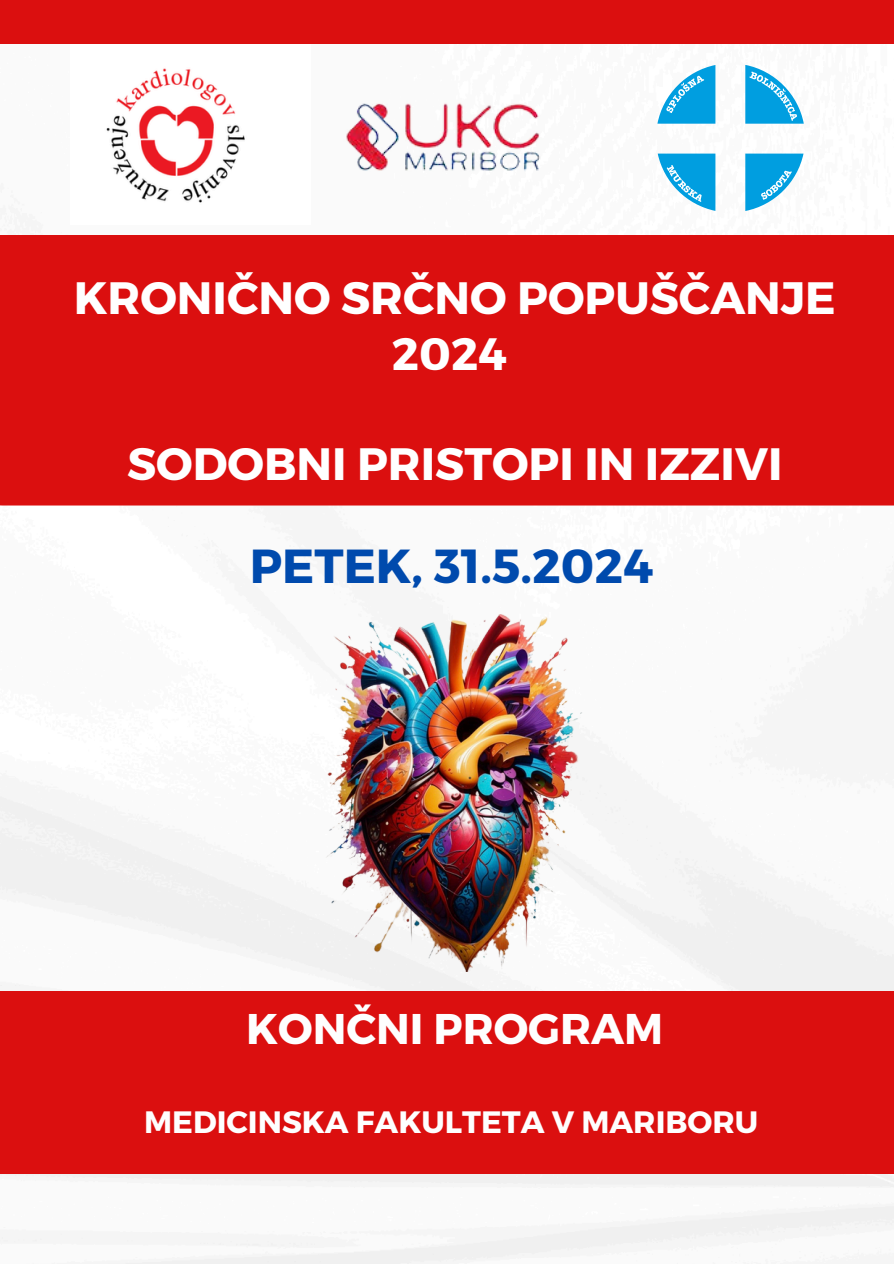
<style>
.page{position:relative;width:894px;height:1264px;background:#fff}
.page>*{position:absolute;margin:0;border:0;box-sizing:border-box;transform-origin:0 0}
.t1{font:700 47.7px "Montserrat";color:#004aad}
.t2{font:700 45.3px/55.2px "Montserrat";color:#fff;text-align:center}
.t3{font:700 42.9px "Montserrat";color:#fefefe}
.t4{font:700 30.9px "Montserrat";color:#fefefe}
</style>
<div class="page">
<img style="left:0;top:65px;width:893px;height:1198px">
<div style="left:0;top:235px;width:893px;height:270px;background:#db0f0f"></div>
<div style="left:0;top:991px;width:893px;height:183px;background:#db0f0f"></div>
<img style="left:329px;top:65px;width:217px;height:138px">
<svg style="left:657px;top:65px;width:58px;height:59px"></svg>
<svg style="left:745px;top:65px;width:58px;height:59px"></svg>
<svg style="left:657px;top:154px;width:58px;height:57px"></svg>
<svg style="left:745px;top:154px;width:58px;height:57px"></svg>
<img style="left:70px;top:65px;width:240px;height:159px">
<img style="left:244px;top:598px;width:421px;height:373px">
<div style="left:0;top:0;width:893px;height:44px;background:#db0f0f"></div>
<h1 class="t2" style="left:74px;top:268px;width:763px">KRONIČNO SRČNO POPUŠČANJE<br>2024</h1>
<h1 class="t2" style="left:127px;top:434px;width:656px">SODOBNI PRISTOPI IN IZZIVI</h1>
<h1 class="t1" style="left:250px;top:535px;width:405px">PETEK, 31.5.2024</h1>
<p class="t3" style="left:246px;top:1000px;width:418px">KONČNI PROGRAM</p>
<h2 class="t4" style="left:144px;top:1101px;width:615px">MEDICINSKA FAKULTETA V MARIBORU</h2>
</div>
